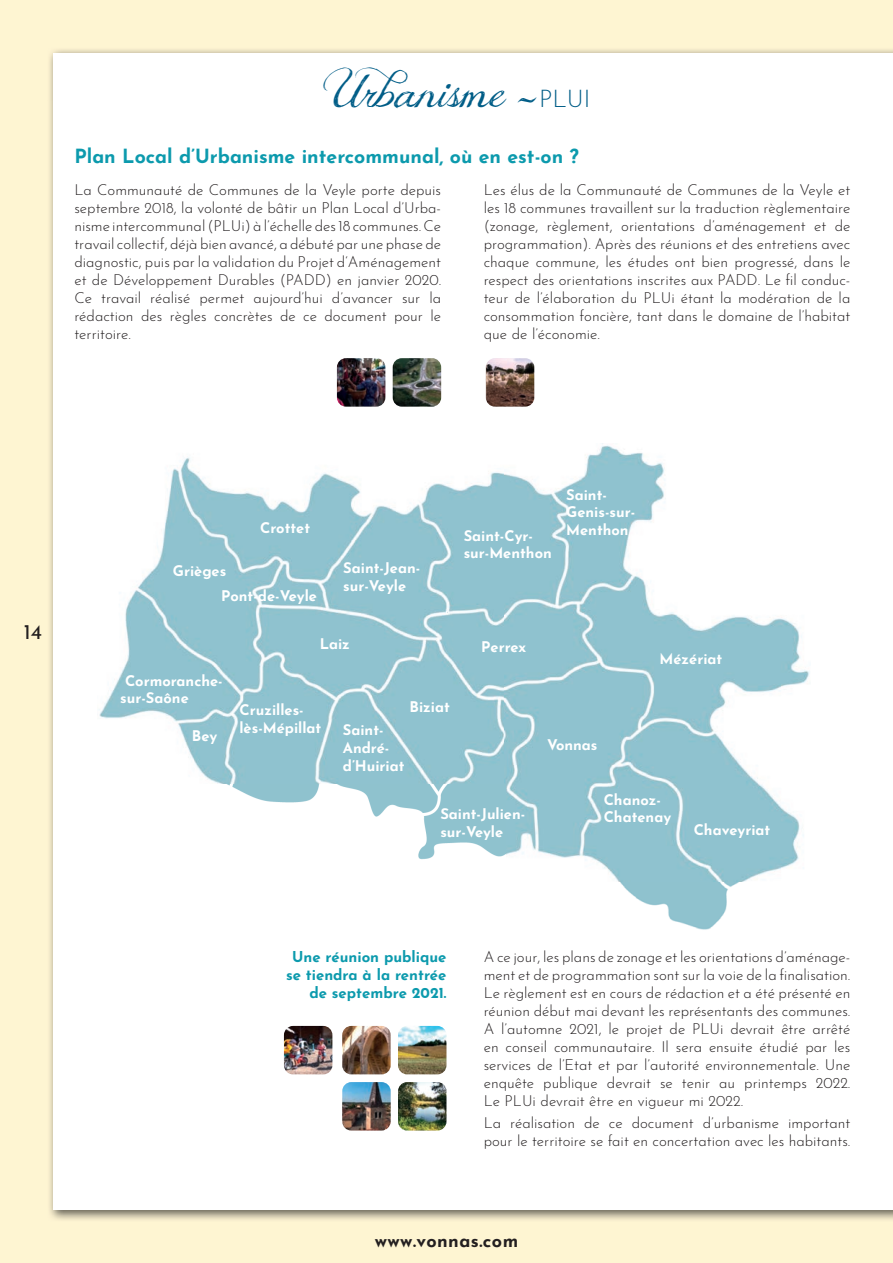
<style>
.page{position:relative;width:893px;height:1263px;background:#fef5d2}
.page>*{position:absolute;margin:0;border:0;box-sizing:border-box;transform-origin:0 0}
.t1{font:45px "Jellyka Delicious Cake";color:#005d87}
.t2{font:21px "Josefin Sans";color:#231f20}
.t3{font:700 19.5px "Josefin Sans";color:#0c9aad}
.t4{font:700 18px "Josefin Sans";letter-spacing:.025em;color:#231f20}
.t5{font:300 15px/18px "Josefin Sans";color:#231f20;text-align:justify}
.t6{font:700 15px/18px "Josefin Sans";color:#0c9aad;text-align:right}
.t7{font:700 14.7px/17.7px "Josefin Sans";color:#fff}
.s1{font-family:"Josefin Sans";font-weight:300;font-size:24px}
</style>
<div class="page">
<img style="left:49px;top:49px;width:844px;height:51px">
<img style="left:49px;top:100px;width:51px;height:1120px">
<div style="left:53px;top:53px;width:840px;height:1157px;background:#fff"></div>
<img style="left:99px;top:443px;width:711px;height:487px">
<img style="left:284px;top:1026px;width:48px;height:48px">
<img style="left:398px;top:1026px;width:48px;height:48px">
<img style="left:342px;top:1082px;width:49px;height:48px">
<img style="left:342px;top:1026px;width:49px;height:48px">
<img style="left:398px;top:1082px;width:48px;height:48px">
<img style="left:486px;top:358px;width:48px;height:49px">
<img style="left:337px;top:358px;width:48px;height:49px">
<img style="left:393px;top:358px;width:48px;height:49px">
<hr style="left:892px;top:1018px;width:1px;height:192px;background:#f9a51b">
<h1 class="t1" style="left:334px;top:62px;width:258px">Urbanisme -<span class="s1">PLUI</span></h1>
<h3 class="t3" style="left:74px;top:139px;width:506px">Plan Local d’Urbanisme intercommunal, où en est-on ?</h3>
<p class="t5" style="left:74px;top:179px;width:368px">La Communauté de Communes de la Veyle porte depuis septembre 2018, la volonté de bâtir un Plan Local d’Urba&shy;nisme intercommunal (PLUi) à l’échelle des 18 communes. Ce travail collectif, déjà bien avancé, a débuté par une phase de diagnostic, puis par la validation du Projet d‘Aménagement et de Développement Durables (PADD) en janvier 2020.<br>Ce travail réalisé permet aujourd’hui d’avancer sur la rédaction des règles concrètes de ce document pour le territoire.</p>
<p class="t5" style="left:484px;top:179px;width:368px">Les élus de la Communauté de Communes de la Veyle et les 18 communes travaillent sur la traduction règlementaire (zonage, règlement, orientations d’aménagement et de programmation). Après des réunions et des entretiens avec chaque commune, les études ont bien progressé, dans le respect des orientations inscrites aux PADD. Le fil conduc&shy;teur de l’élaboration du PLUi étant la modération de la consommation foncière, tant dans le domaine de l’habitat que de l’économie.</p>
<h2 class="t2" style="left:24px;top:614px;width:20px">14</h2>
<p class="t7" style="left:173px;top:560px;width:55px">Grièges</p>
<p class="t7" style="left:260px;top:517px;width:51px">Crottet</p>
<p class="t7" style="left:221px;top:585px;width:97px">Pont-de-Veyle</p>
<p class="t7" style="left:343px;top:557px;width:79px">Saint-Jean&shy;sur-Veyle</p>
<p class="t7" style="left:120px;top:670px;width:104px;text-indent:5px">Cormoranche&shy;sur-Saône</p>
<p class="t7" style="left:192px;top:724px;width:27px">Bey</p>
<p class="t7" style="left:320px;top:633px;width:32px">Laiz</p>
<p class="t7" style="left:239px;top:699px;width:83px">Cruzilles&shy;lès-Mépillat</p>
<p class="t7" style="left:409px;top:695px;width:42px">Biziat</p>
<p class="t7" style="left:343px;top:719px;width:63px">Saint-<br>André&shy;d’Huiriat</p>
<p class="t7" style="left:464px;top:524px;width:90px">Saint-Cyr&shy;sur-Menthon</p>
<p class="t7" style="left:566px;top:484px;width:70px">Saint-<br>Genis-sur-<br>Menthon</p>
<p class="t7" style="left:481px;top:636px;width:46px">Perrex</p>
<p class="t7" style="left:547px;top:733px;width:52px">Vonnas</p>
<p class="t7" style="left:659px;top:648px;width:64px">Mézériat</p>
<p class="t7" style="left:440px;top:803px;width:86px">Saint-Julien&shy;sur-Veyle</p>
<p class="t7" style="left:604px;top:789px;width:69px">Chanoz-<br>Chatenay</p>
<p class="t7" style="left:694px;top:819px;width:78px">Chaveyriat</p>
<p class="t6" style="left:286px;top:945px;width:162px">Une réunion publique se tiendra à la rentrée de septembre 2021.</p>
<p class="t5" style="left:484px;top:946px;width:368px">A ce jour, les plans de zonage et les orientations d’aménage&shy;ment et de programmation sont sur la voie de la finalisation.<br>Le règlement est en cours de rédaction et a été présenté en réunion début mai devant les représentants des communes.<br>A l’automne 2021, le projet de PLUi devrait être arrêté en conseil communautaire. Il sera ensuite étudié par les services de l’Etat et par l’autorité environnementale. Une enquête publique devrait se tenir au printemps 2022.<br>Le PLUi devrait être en vigueur mi 2022.</p>
<p class="t5" style="left:484px;top:1113px;width:368px">La réalisation de ce document d’urbanisme important pour le territoire se fait en concertation avec les habitants.</p>
<p class="t4" style="left:375px;top:1224px;width:145px">www.vonnas.com</p>
</div>
